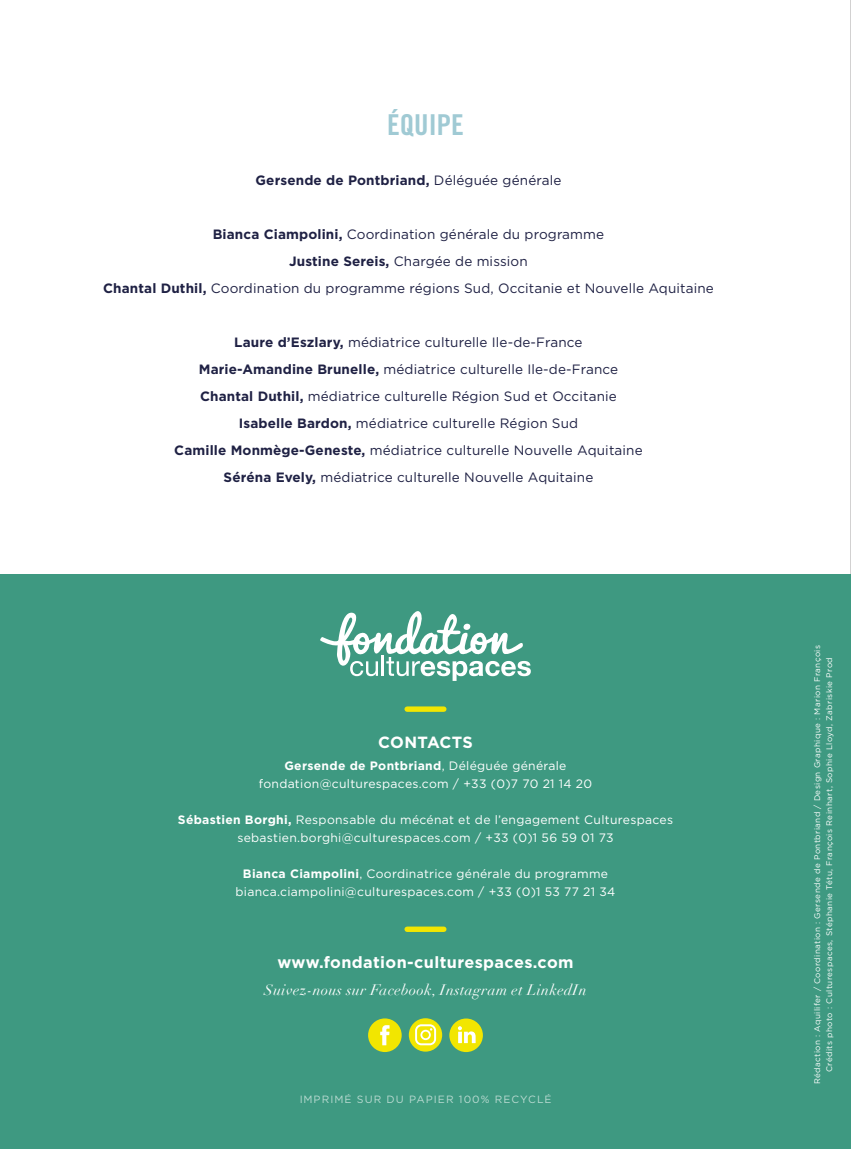
<style>
.page{position:relative;width:851px;height:1149px;background:#fff}
.page>*{position:absolute;margin:0;border:0;box-sizing:border-box;transform-origin:0 0}
.t1{font:28.8px "Trade Gothic Bold Cond Twenty";color:#a0cad4}
.t2{font:700 16.2px "Gotham";letter-spacing:.025em;color:#fff}
.t3{font:italic 14.85px "Didot";letter-spacing:.025em;color:#fff}
.t4{font:13.5px/27px "Gotham";letter-spacing:.01em;color:#1f2144;text-align:center}
.t5{font:700 13.5px "Gotham";letter-spacing:.01em;color:#1f2144}
.t6{font:12.15px/18px "Gotham";letter-spacing:.025em;color:#fff;text-align:center}
.t7{font:10.5px "Gotham";letter-spacing:.1em;color:#fff}
.t8{font:8.1px/12px "Gotham";letter-spacing:.05em;color:#fff;text-align:center}
.s1{font-weight:400}
.s2{font-weight:700}
</style>
<div class="page">
<hr style="left:850px;top:0;width:1px;height:1148px;background:#a6a5a5">
<div style="left:0;top:574px;width:850px;height:574px;background:#3e9981"></div>
<svg style="left:320px;top:611px;width:210px;height:69px"></svg>
<div style="left:407px;top:706px;width:37px;height:5px;background:#f2e600"></div>
<div style="left:407px;top:926px;width:37px;height:5px;background:#f2e600"></div>
<div style="left:368px;top:1018px;width:33px;height:33px;background:#f2e600;border-radius:50%"></div>
<svg style="left:380px;top:1025px;width:9px;height:19px"></svg>
<svg style="left:409px;top:1018px;width:33px;height:33px"></svg>
<div style="left:449px;top:1018px;width:34px;height:33px;background:#f2e600;border-radius:50%"></div>
<svg style="left:458px;top:1026px;width:17px;height:16px"></svg>
<h1 class="t1" style="left:387px;top:107px;width:78px">ÉQUIPE</h1>
<p class="t5" style="left:255px;top:171px;width:307px">Gersende de Pontbriand, <span class="s1">Déléguée générale</span></p>
<p class="t4" style="left:103px;top:220px;width:612px"><span class="s2">Bianca Ciampolini,</span> Coordination générale du programme<br><span class="s2">Justine Sereis,</span> Chargée de mission<br><span class="s2">Chantal Duthil,</span> Coordination du programme régions Sud, Occitanie et Nouvelle Aquitaine</p>
<p class="t4" style="left:174px;top:328px;width:470px"><span class="s2">Laure d’Eszlary,</span> médiatrice culturelle Ile-de-France<br><span class="s2">Marie-Amandine Brunelle,</span> médiatrice culturelle Ile-de-France <span class="s2">Chantal Duthil,</span> médiatrice culturelle Région Sud et Occitanie <span class="s2">Isabelle Bardon,</span> médiatrice culturelle Région Sud<br><span class="s2">Camille Monmège-Geneste,</span> médiatrice culturelle Nouvelle Aquitaine <span class="s2">Séréna Evely,</span> médiatrice culturelle Nouvelle Aquitaine</p>
<p class="t2" style="left:378px;top:731px;width:96px">CONTACTS</p>
<p class="t6" style="left:259px;top:756px;width:335px"><span class="s2">Gersende de Pontbriand</span>, Déléguée générale fondation@culturespaces.com / +33 (0)7 70 21 14 20</p>
<p class="t6" style="left:178px;top:810px;width:496px"><span class="s2">Sébastien Borghi,</span> Responsable du mécénat et de l’engagement Culturespaces sebastien.borghi@culturespaces.com / +33 (0)1 56 59 01 73</p>
<p class="t6" style="left:235px;top:864px;width:381px"><span class="s2">Bianca Ciampolini</span>, Coordinatrice générale du programme bianca.ciampolini@culturespaces.com / +33 (0)1 53 77 21 34</p>
<p class="t2" style="left:277px;top:951px;width:298px">www.fondation-culturespaces.com</p>
<p class="t3" style="left:264px;top:980px;width:324px">Suivez-nous sur Facebook, Instagram et LinkedIn</p>
<p class="t7" style="left:299px;top:1092px;width:254px">IMPRIMÉ SUR DU PAPIER 100% RECYCLÉ</p>
<p class="t8" style="left:811px;top:1084px;width:440px;rotate:-90deg">Rédaction : Aquilifer / Coordination : Gersende de Pontbriand / Design Graphique : Marion François<br>Crédits photo : Culturespaces, Stéphanie Tétu, François Reinhart, Sophie Lloyd, Zabriskie Prod</p>
</div>
